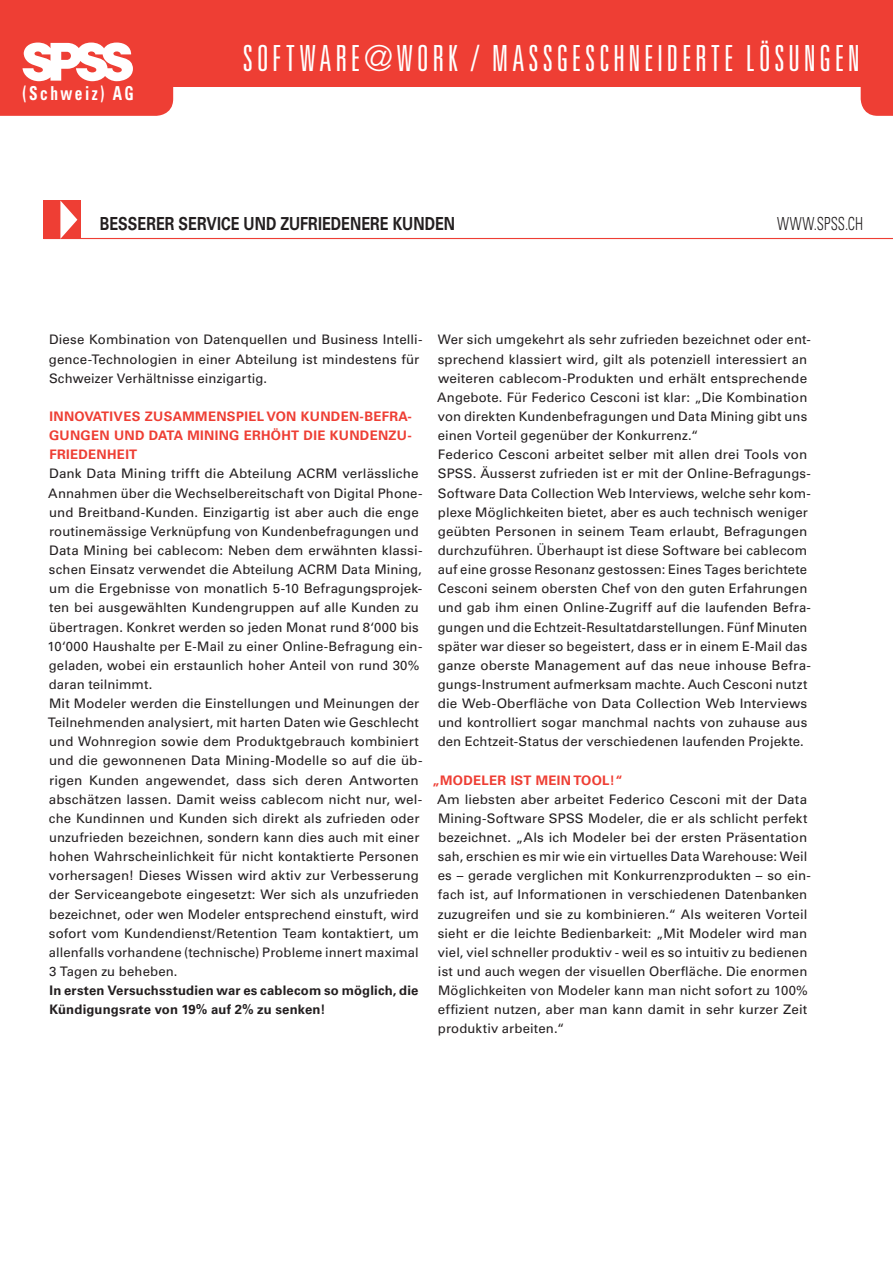
<style>
.page{position:relative;width:893px;height:1263px;background:#fff}
.page>*{position:absolute;margin:0;border:0;box-sizing:border-box;transform-origin:0 0}
.t1{font:300 ultra-condensed 36px "Univers LT Std";letter-spacing:.105em;color:#fff}
.t2{font:700 condensed 19.2px "Univers LT Std";letter-spacing:.16em;color:#fff;scale:.8 1}
.Haupttitel{font:700 18px "Univers LT Std";color:#231f20;scale:.8 1}
.WWW_SPSS_CH{font:300 condensed 18px "Univers LT Std";letter-spacing:.01em;color:#231f20;scale:.8 1}
.Brottext_normal{font:13.2px/19.2px "Univers LT Std";letter-spacing:.01em;color:#231f20}
.Zwischentitel_rot{font:700 13.2px/19.2px "Univers LT Std";letter-spacing:.025em;color:#ee3e34;text-align:justify}
.Brottext_normal-2{font:700 13.2px/19.2px "Univers LT Std";letter-spacing:.015em;color:#231f20}
</style>
<div class="page">
<svg style="left:861px;top:87px;width:32px;height:29px"></svg>
<div style="left:0;top:0;width:893px;height:87px;background:#ee3e34"></div>
<svg style="left:0;top:42px;width:173px;height:74px"></svg>
<hr style="left:43px;top:238px;width:850px;height:1px;background:#ee3e34">
<div style="left:43px;top:201px;width:38px;height:38px;background:#ee3e34"></div>
<svg style="left:60px;top:201px;width:17px;height:38px"></svg>
<h2 class="t2" style="left:23px;top:82px;width:141px">(Schweiz) AG</h2>
<h1 class="t1" style="left:243px;top:40px;width:618px">SOFTWARE@WORK / MASSGESCHNEIDERTE LÖSUNGEN</h1>
<p class="Haupttitel" style="left:100px;top:213px;width:445px">BESSERER SERVICE UND ZUFRIEDENERE KUNDEN</p>
<p class="WWW_SPSS_CH" style="left:777px;top:212px;width:109px">WWW.SPSS.CH</p>
<p class="Brottext_normal" style="left:49px;top:330px;width:375px">Diese Kombination von Datenquellen und Business Intelli&shy;gence-Technologien in einer Abteilung ist mindestens für<br>Schweizer Verhältnisse einzigartig.</p>
<p class="Zwischentitel_rot" style="left:49px;top:407px;width:364px">INNOVATIVES ZUSAMMENSPIEL VON KUNDEN-BEFRA-GUNGEN UND DATA MINING ERHÖHT DIE KUNDENZU-FRIEDENHEIT</p>
<p class="Brottext_normal" style="left:48px;top:464px;width:376px">Dank Data Mining trifft die Abteilung ACRM verlässliche Annahmen über die Wechselbereitschaft von Digital Phone&shy;und Breitband-Kunden. Einzigartig ist aber auch die enge routinemässige Verknüpfung von Kundenbefragungen und Data Mining bei cablecom: Neben dem erwähnten klassi&shy;schen Einsatz verwendet die Abteilung ACRM Data Mining, um die Ergebnisse von monatlich 5-10 Befragungsprojek&shy;ten bei ausgewählten Kundengruppen auf alle Kunden zu übertragen. Konkret werden so jeden Monat rund 8‘000 bis 10‘000 Haushalte per E-Mail zu einer Online-Befragung ein&shy;geladen, wobei ein erstaunlich hoher Anteil von rund 30% daran teilnimmt.</p>
<p class="Brottext_normal" style="left:48px;top:694px;width:376px">Mit Modeler werden die Einstellungen und Meinungen der Teilnehmenden analysiert, mit harten Daten wie Geschlecht und Wohnregion sowie dem Produktgebrauch kombiniert und die gewonnenen Data Mining-Modelle so auf die üb&shy;rigen Kunden angewendet, dass sich deren Antworten abschätzen lassen. Damit weiss cablecom nicht nur, wel&shy;che Kundinnen und Kunden sich direkt als zufrieden oder unzufrieden bezeichnen, sondern kann dies auch mit einer hohen Wahrscheinlichkeit für nicht kontaktierte Personen vorhersagen! Dieses Wissen wird aktiv zur Verbesserung der Serviceangebote eingesetzt: Wer sich als unzufrieden bezeichnet, oder wen Modeler entsprechend einstuft, wird sofort vom Kundendienst/Retention Team kontaktiert, um allenfalls vorhandene (technische) Probleme innert maximal 3 Tagen zu beheben.</p>
<p class="Brottext_normal-2" style="left:49px;top:981px;width:371px">In ersten Versuchsstudien war es cablecom so möglich, die<br>Kündigungsrate von 19% auf 2% zu senken!</p>
<p class="Brottext_normal" style="left:437px;top:330px;width:375px">Wer sich umgekehrt als sehr zufrieden bezeichnet oder ent&shy;sprechend klassiert wird, gilt als potenziell interessiert an weiteren cablecom-Produkten und erhält entsprechende Angebote. Für Federico Cesconi ist klar: „Die Kombination von direkten Kundenbefragungen und Data Mining gibt uns einen Vorteil gegenüber der Konkurrenz.“</p>
<p class="Brottext_normal" style="left:438px;top:445px;width:375px">Federico Cesconi arbeitet selber mit allen drei Tools von SPSS. Äusserst zufrieden ist er mit der Online-Befragungs-Software Data Collection Web Interviews, welche sehr kom&shy;plexe Möglichkeiten bietet, aber es auch technisch weniger geübten Personen in seinem Team erlaubt, Befragungen durchzuführen. Überhaupt ist diese Software bei cablecom auf eine grosse Resonanz gestossen: Eines Tages berichtete Cesconi seinem obersten Chef von den guten Erfahrungen und gab ihm einen Online-Zugriff auf die laufenden Befra&shy;gungen und die Echtzeit-Resultatdarstellungen. Fünf Minuten später war dieser so begeistert, dass er in einem E-Mail das ganze oberste Management auf das neue inhouse Befra&shy;gungs-Instrument aufmerksam machte. Auch Cesconi nutzt die Web-Oberfläche von Data Collection Web Interviews und kontrolliert sogar manchmal nachts von zuhause aus den Echtzeit-Status der verschiedenen laufenden Projekte.</p>
<p class="Zwischentitel_rot" style="left:433px;top:770px;width:192px">„MODELER IST MEIN TOOL!“</p>
<p class="Brottext_normal" style="left:437px;top:789px;width:375px">Am liebsten aber arbeitet Federico Cesconi mit der Data Mining-Software SPSS Modeler, die er als schlicht perfekt bezeichnet. „Als ich Modeler bei der ersten Präsentation sah, erschien es mir wie ein virtuelles Data Warehouse: Weil es – gerade verglichen mit Konkurrenzprodukten – so ein&shy;fach ist, auf Informationen in verschiedenen Datenbanken zuzugreifen und sie zu kombinieren.“ Als weiteren Vorteil sieht er die leichte Bedienbarkeit: „Mit Modeler wird man viel, viel schneller produktiv - weil es so intuitiv zu bedienen ist und auch wegen der visuellen Oberfläche. Die enormen Möglichkeiten von Modeler kann man nicht sofort zu 100% effizient nutzen, aber man kann damit in sehr kurzer Zeit produktiv arbeiten.“</p>
</div>
